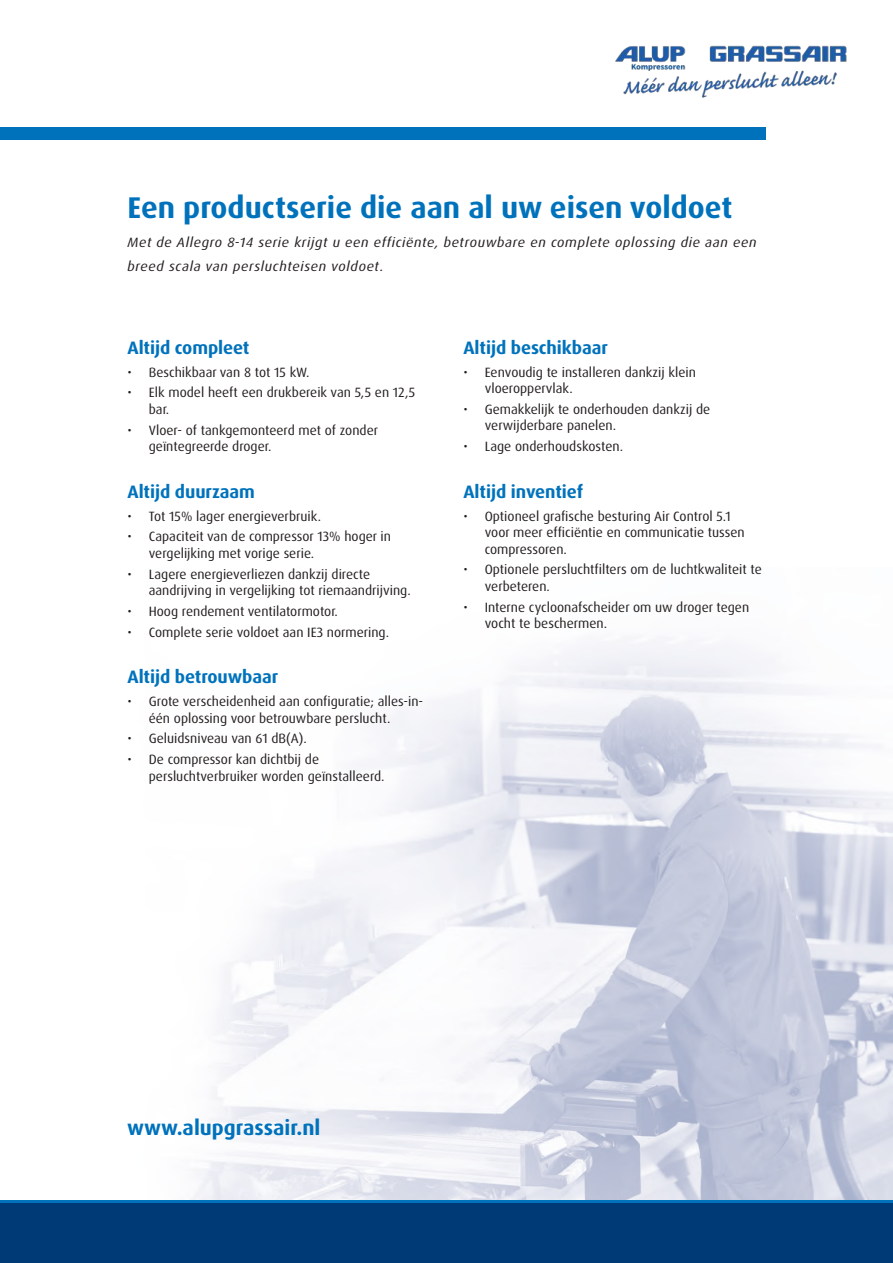
<style>
.page{position:relative;width:893px;height:1263px;background:#fff}
.page>*{position:absolute;margin:0;border:0;box-sizing:border-box;transform-origin:0 0}
.t1{font:700 30px "Dax Pro";color:#0072bc}
.t2{font:700 21px "Dax Pro";color:#0072bc}
.t3{font:700 18px "Dax Pro";letter-spacing:-.005em;color:#0072bc}
.t4{font:13.5px/16.5px "Dax Pro";color:#241f1f}
.t5{font:italic 13.5px/24px "Dax Pro";letter-spacing:.04em;color:#241f1f;scale:1.05 1}
</style>
<div class="page">
<img style="left:191px;top:638px;width:702px;height:562px">
<div style="left:0;top:128px;width:765px;height:12px;background:#0072bc"></div>
<div style="left:0;top:1202px;width:893px;height:61px;background:#003a76"></div>
<hr style="left:0;top:1200px;width:893px;height:3px;background:#0072bc">
<img style="left:614px;top:45px;width:233px;height:95px">
<h1 class="t1" style="left:128px;top:189px;width:606px">Een productserie die aan al uw eisen voldoet</h1>
<p class="t5" style="left:128px;top:230px;width:601px">Met de Allegro 8-14 serie krijgt u een efficiënte, betrouwbare en complete oplossing die aan een breed scala van persluchteisen voldoet.</p>
<h3 class="t3" style="left:128px;top:336px;width:123px">Altijd compleet</h3>
<p class="t4" style="left:128px;top:364px;width:184px">• Beschikbaar van 8 tot 15 kW.</p>
<p class="t4" style="left:149px;top:384px;width:268px;text-indent:-21px">• Elk model heeft een drukbereik van 5,5 en 12,5 bar.</p>
<p class="t4" style="left:149px;top:422px;width:231px;text-indent:-21px">• Vloer- of tankgemonteerd met of zonder geïntegreerde droger.</p>
<h3 class="t3" style="left:128px;top:480px;width:129px">Altijd duurzaam</h3>
<p class="t4" style="left:128px;top:508px;width:195px">• Tot 15% lager energieverbruik.</p>
<p class="t4" style="left:149px;top:528px;width:244px;text-indent:-21px">• Capaciteit van de compressor 13% hoger in vergelijking met vorige serie.</p>
<p class="t4" style="left:149px;top:566px;width:263px;text-indent:-21px">• Lagere energieverliezen dankzij directe aandrijving in vergelijking tot riemaandrijving.</p>
<p class="t4" style="left:128px;top:603px;width:212px">• Hoog rendement ventilatormotor.</p>
<p class="t4" style="left:128px;top:624px;width:263px">• Complete serie voldoet aan IE3 normering.</p>
<h3 class="t3" style="left:128px;top:665px;width:152px">Altijd betrouwbaar</h3>
<p class="t4" style="left:149px;top:693px;width:276px;text-indent:-21px">• Grote verscheidenheid aan configuratie; alles-in&shy;één oplossing voor betrouwbare perslucht.</p>
<p class="t4" style="left:128px;top:730px;width:181px">• Geluidsniveau van 61 dB(A).</p>
<p class="t4" style="left:149px;top:751px;width:237px;text-indent:-21px">• De compressor kan dichtbij de persluchtverbruiker worden geïnstalleerd.</p>
<h3 class="t3" style="left:463px;top:336px;width:146px">Altijd beschikbaar</h3>
<p class="t4" style="left:485px;top:364px;width:213px;text-indent:-21px">• Eenvoudig te installeren dankzij klein vloeroppervlak.</p>
<p class="t4" style="left:485px;top:401px;width:227px;text-indent:-21px">• Gemakkelijk te onderhouden dankzij de verwijderbare panelen.</p>
<p class="t4" style="left:463px;top:438px;width:161px">• Lage onderhoudskosten.</p>
<h3 class="t3" style="left:463px;top:480px;width:121px">Altijd inventief</h3>
<p class="t4" style="left:485px;top:508px;width:261px;text-indent:-21px">• Optioneel grafische besturing Air Control 5.1 voor meer efficiëntie en communicatie tussen compressoren.</p>
<p class="t4" style="left:485px;top:561px;width:279px;text-indent:-21px">• Optionele persluchtfilters om de luchtkwaliteit te verbeteren.</p>
<p class="t4" style="left:485px;top:599px;width:266px;text-indent:-21px">• Interne cycloonafscheider om uw droger tegen vocht te beschermen.</p>
<h2 class="t2" style="left:127px;top:1114px;width:195px">www.alupgrassair.nl</h2>
</div>
